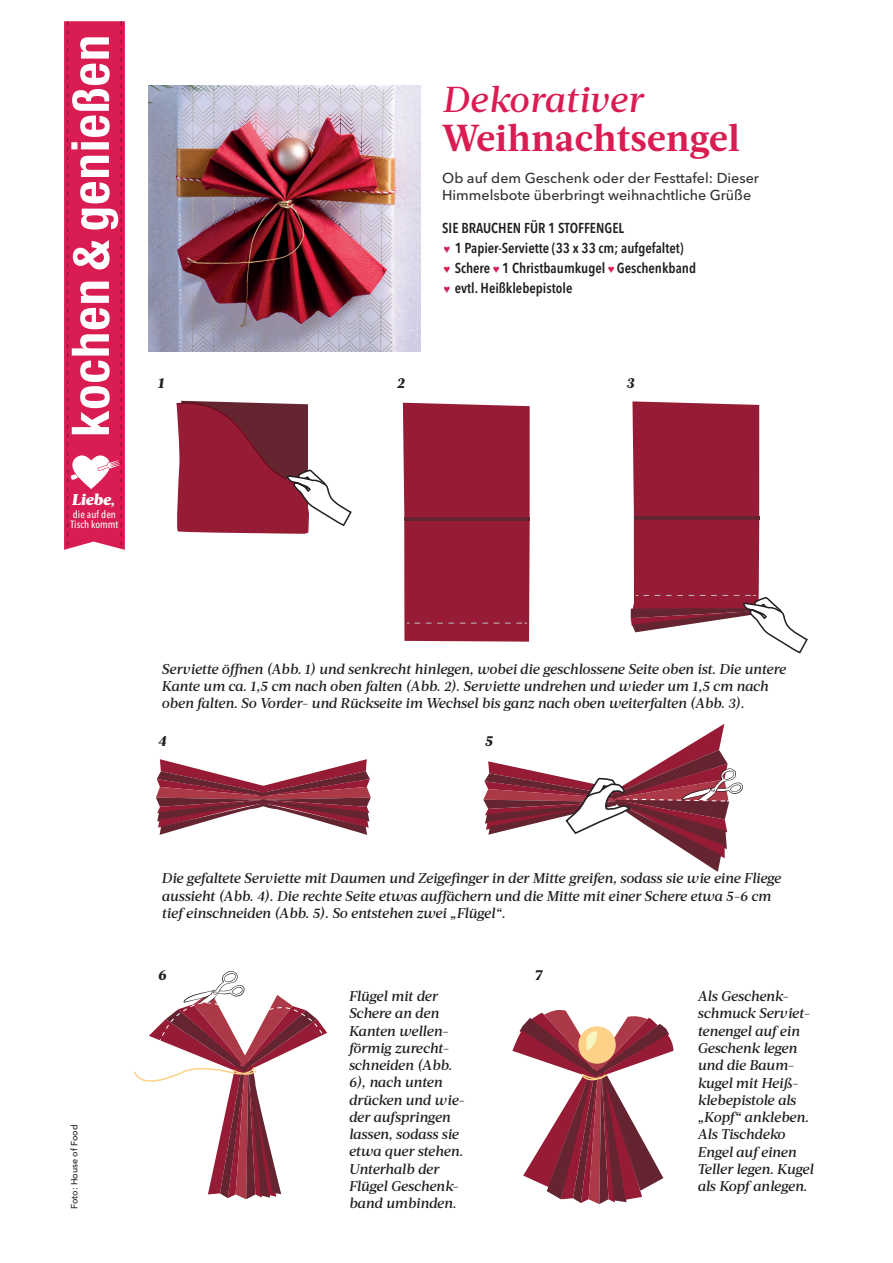
<style>
.page{position:relative;width:893px;height:1263px;background:#fff}
.page>*{position:absolute;margin:0;border:0;box-sizing:border-box;transform-origin:0 0}
.t1{font:700 condensed 52.05px "Helvetica Neue LT Pro";letter-spacing:.025em;color:#fff}
.t2{font:700 37.5px "Acta";letter-spacing:.005em;color:#d91c52}
.t3{font:italic 500 36px "Acta";color:#d91c52}
.t4{font:italic 900 15.75px "Acta";letter-spacing:-.01em;color:#fff}
.t5{font:italic 800 15px "Acta";color:#231f20}
.t6{font:italic 500 14.25px/17.2px "Acta";letter-spacing:-.015em;color:#231f20}
.t7{font:600 condensed 14.25px/20.2px "Avenir Next LT Pro";color:#231f20}
.t8{font:500 14.25px/17.2px "Avenir Next LT Pro";color:#312f30}
.t9{font:500 condensed 10.5px/10.5px "Avenir Next LT Pro";color:#fff}
.t10{font:500 9px "Avenir Next LT Pro";color:#231f20}
.s1{font-size:50.55px}
.s2{color:#d91c52}
</style>
<div class="page">
<img style="left:149px;top:85px;width:272px;height:267px">
<svg style="left:176px;top:400px;width:176px;height:134px"></svg>
<div style="left:403px;top:403px;width:127px;height:239px;background:#961c36"></div>
<hr style="left:404px;top:517px;width:126px;height:4px;background:#642530">
<svg style="left:631px;top:401px;width:177px;height:253px"></svg>
<svg style="left:156px;top:759px;width:215px;height:76px"></svg>
<svg style="left:483px;top:724px;width:260px;height:148px"></svg>
<svg style="left:133px;top:971px;width:194px;height:228px"></svg>
<svg style="left:512px;top:1010px;width:161px;height:194px"></svg>
<svg style="left:64px;top:21px;width:61px;height:529px;background:#d82458"></svg>
<h1 class="t1" style="left:59px;top:437px;width:403px;rotate:-90deg">kochen <span class="s1">&amp;g</span>enie<span class="s1">ß</span>en</h1>
<p class="t4" style="left:72px;top:490px;width:44px">Liebe,</p>
<p class="t9" style="left:71px;top:509px;width:49px">die auf den<br>Tisch kommt</p>
<p class="t5" style="left:158px;top:373px;width:8px">1</p>
<h3 class="t3" style="left:442px;top:78px;width:202px">Dekorativer</h3>
<h2 class="t2" style="left:442px;top:116px;width:299px">Weihnachtsengel</h2>
<p class="t8" style="left:442px;top:170px;width:318px">Ob auf dem Geschenk oder der Festtafel: Dieser<br>Himmelsbote überbringt weihnachtliche Grüße</p>
<p class="t7" style="left:442px;top:217px;width:255px">SIE BRAUCHEN FÜR 1 STOFFENGEL<br><span class="s2">♥</span> 1 Papier-Serviette (33 x 33 cm; aufgefaltet)<br><span class="s2">♥</span> Schere <span class="s2">♥</span> 1 Christbaumkugel <span class="s2">♥</span> Geschenkband <span class="s2">♥</span> evtl. Heißklebepistole</p>
<p class="t5" style="left:397px;top:373px;width:9px">2</p>
<p class="t5" style="left:626px;top:373px;width:9px">3</p>
<p class="t10" style="left:69px;top:1209px;width:86px;rotate:-90deg">Foto: House of Food</p>
<p class="t6" style="left:162px;top:660px;width:626px">Serviette öffnen (Abb. 1) und senkrecht hinlegen, wobei die geschlossene Seite oben ist. Die untere<br>Kante um ca. 1,5 cm nach oben falten (Abb. 2). Serviette undrehen und wieder um 1,5 cm nach oben falten. So Vorder- und Rückseite im Wechsel bis ganz nach oben weiterfalten (Abb. 3).</p>
<p class="t5" style="left:158px;top:732px;width:10px">4</p>
<p class="t5" style="left:485px;top:732px;width:9px">5</p>
<p class="t6" style="left:162px;top:870px;width:621px">Die gefaltete Serviette mit Daumen und Zeigefinger in der Mitte greifen, sodass sie wie eine Fliege aussieht (Abb. 4). Die rechte Seite etwas auffächern und die Mitte mit einer Schere etwa 5-6 cm tief einschneiden (Abb. 5). So entstehen zwei „Flügel“.</p>
<p class="t5" style="left:158px;top:965px;width:10px">6</p>
<p class="t5" style="left:534px;top:965px;width:9px">7</p>
<p class="t6" style="left:349px;top:988px;width:117px">Flügel mit der<br>Schere an den<br>Kanten wellen&shy;förmig zurecht&shy;schneiden (Abb.<br>6), nach unten drücken und wie&shy;der aufspringen lassen, sodass sie etwa quer stehen.<br>Unterhalb der<br>Flügel Geschenk&shy;band umbinden.</p>
<p class="t6" style="left:697px;top:988px;width:118px">Als Geschenk&shy;schmuck Serviet&shy;tenengel auf ein<br>Geschenk legen und die Baum&shy;kugel mit Heiß&shy;klebepistole als „Kopf“ ankleben.<br>Als Tischdeko<br>Engel auf einen<br>Teller legen. Kugel als Kopf anlegen.</p>
</div>
